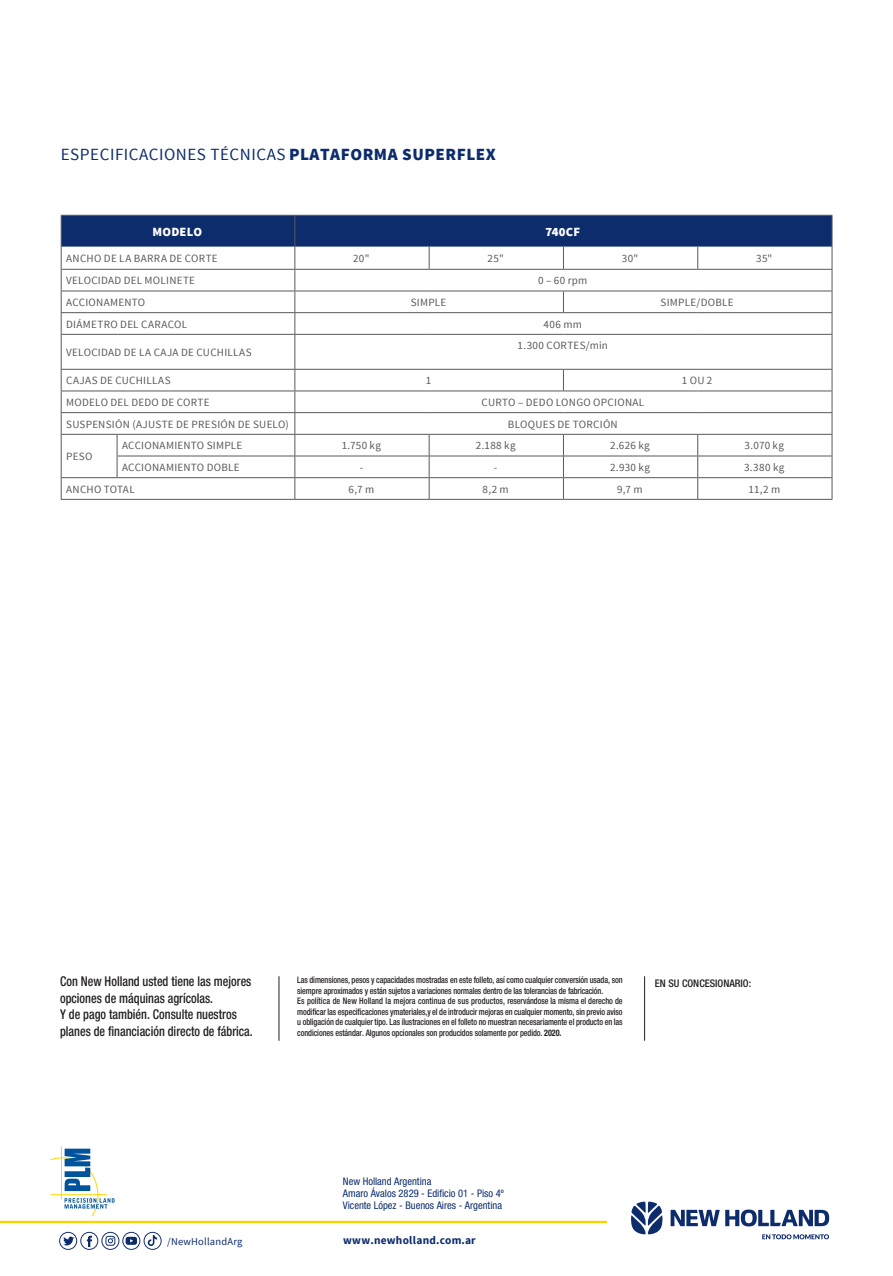
<style>
.page{position:relative;width:893px;height:1276px;background:#fff}
.page>*{position:absolute;margin:0;border:0;box-sizing:border-box;transform-origin:0 0}
.t1{font:17.1px "Source Sans Pro";letter-spacing:.03em;color:#0d2c6c}
.t2{font:500 condensed 13.5px/16.5px "Helvetica Neue LT Pro";color:#231f20;scale:.9 1}
.t3{font:900 12.6px "Source Sans Pro";letter-spacing:.015em;color:#fff}
.t4{font:700 11.4px "Source Sans Pro";letter-spacing:.025em;color:#0d2c6c}
.t5{font:11.1px "Source Sans Pro";letter-spacing:.025em;color:#58595b}
.t6{font:condensed 10.5px/12px "Helvetica Neue LT Pro";color:#0d2c6c}
.t7{font:500 condensed 10.5px "Helvetica Neue LT Pro";color:#231f20}
.t8{font:10.5px "Source Sans Pro";letter-spacing:.02em;color:#0d2c6c}
.t9{font:500 condensed 9px/10.5px "Helvetica Neue LT Pro";letter-spacing:-.01em;color:#231f20;scale:.9 1}
.s1{font-weight:900}
.s2{font-weight:700}
</style>
<div class="page">
<hr style="left:644px;top:976px;width:1px;height:64px;background:#231f20">
<hr style="left:279px;top:976px;width:1px;height:64px;background:#231f20">
<hr style="left:61px;top:334px;width:56px;height:1px;background:#58595b">
<hr style="left:117px;top:334px;width:178px;height:1px;background:#58595b">
<hr style="left:295px;top:334px;width:134px;height:1px;background:#58595b">
<hr style="left:294px;top:335px;width:1px;height:34px;background:#58595b">
<hr style="left:429px;top:334px;width:134px;height:1px;background:#58595b">
<hr style="left:563px;top:334px;width:135px;height:1px;background:#58595b">
<hr style="left:698px;top:334px;width:134px;height:1px;background:#58595b">
<hr style="left:61px;top:369px;width:56px;height:1px;background:#58595b">
<hr style="left:117px;top:369px;width:178px;height:1px;background:#58595b">
<hr style="left:295px;top:369px;width:134px;height:1px;background:#58595b">
<hr style="left:429px;top:369px;width:134px;height:1px;background:#58595b">
<hr style="left:563px;top:369px;width:135px;height:1px;background:#58595b">
<svg style="left:563px;top:370px;width:1px;height:20px"></svg>
<hr style="left:698px;top:369px;width:134px;height:1px;background:#58595b">
<hr style="left:61px;top:390px;width:56px;height:1px;background:#58595b">
<hr style="left:117px;top:390px;width:178px;height:1px;background:#58595b">
<hr style="left:295px;top:390px;width:134px;height:1px;background:#58595b">
<hr style="left:429px;top:390px;width:134px;height:1px;background:#58595b">
<hr style="left:563px;top:390px;width:135px;height:1px;background:#58595b">
<hr style="left:698px;top:390px;width:134px;height:1px;background:#58595b">
<hr style="left:61px;top:412px;width:56px;height:1px;background:#58595b">
<hr style="left:117px;top:412px;width:178px;height:1px;background:#58595b">
<hr style="left:295px;top:412px;width:134px;height:1px;background:#58595b">
<hr style="left:429px;top:412px;width:134px;height:1px;background:#58595b">
<hr style="left:563px;top:412px;width:135px;height:1px;background:#58595b">
<hr style="left:698px;top:412px;width:134px;height:1px;background:#58595b">
<hr style="left:61px;top:434px;width:56px;height:1px;background:#58595b">
<hr style="left:117px;top:434px;width:178px;height:1px;background:#58595b">
<hr style="left:295px;top:434px;width:134px;height:1px;background:#58595b">
<hr style="left:429px;top:434px;width:134px;height:1px;background:#58595b">
<hr style="left:563px;top:434px;width:135px;height:1px;background:#58595b">
<hr style="left:698px;top:434px;width:134px;height:1px;background:#58595b">
<hr style="left:117px;top:455px;width:178px;height:1px;background:#58595b">
<svg style="left:117px;top:435px;width:1px;height:42px"></svg>
<hr style="left:295px;top:455px;width:134px;height:1px;background:#58595b">
<hr style="left:429px;top:455px;width:134px;height:1px;background:#58595b">
<hr style="left:563px;top:455px;width:135px;height:1px;background:#58595b">
<hr style="left:698px;top:455px;width:134px;height:1px;background:#58595b">
<hr style="left:61px;top:477px;width:56px;height:1px;background:#58595b">
<hr style="left:117px;top:477px;width:178px;height:1px;background:#58595b">
<hr style="left:295px;top:477px;width:134px;height:1px;background:#58595b">
<svg style="left:294px;top:370px;width:1px;height:129px"></svg>
<hr style="left:429px;top:477px;width:134px;height:1px;background:#58595b">
<svg style="left:429px;top:435px;width:1px;height:64px"></svg>
<hr style="left:563px;top:477px;width:135px;height:1px;background:#58595b">
<svg style="left:563px;top:435px;width:1px;height:64px"></svg>
<hr style="left:698px;top:477px;width:134px;height:1px;background:#58595b">
<svg style="left:697px;top:435px;width:1px;height:64px"></svg>
<hr style="left:61px;top:499px;width:56px;height:1px;background:#58595b">
<hr style="left:117px;top:499px;width:178px;height:1px;background:#58595b">
<hr style="left:295px;top:499px;width:134px;height:1px;background:#58595b">
<hr style="left:429px;top:499px;width:134px;height:1px;background:#58595b">
<hr style="left:563px;top:499px;width:135px;height:1px;background:#58595b">
<hr style="left:698px;top:499px;width:134px;height:1px;background:#58595b">
<svg style="left:61px;top:215px;width:772px;height:119px"></svg>
<hr style="left:61px;top:335px;width:1px;height:34px;background:#58595b">
<hr style="left:832px;top:335px;width:1px;height:34px;background:#58595b">
<svg style="left:61px;top:370px;width:1px;height:129px"></svg>
<svg style="left:832px;top:370px;width:1px;height:129px"></svg>
<hr style="left:0;top:1220px;width:607px;height:3px;background:#ffd200">
<svg style="left:59px;top:1231px;width:103px;height:18px"></svg>
<svg style="left:671px;top:1209px;width:158px;height:17px"></svg>
<svg style="left:631px;top:1201px;width:32px;height:33px"></svg>
<svg style="left:762px;top:1234px;width:67px;height:5px"></svg>
<svg style="left:50px;top:1146px;width:65px;height:71px"></svg>
<h1 class="t1" style="left:61px;top:144px;width:437px">ESPECIFICACIONES TÉCNICAS <span class="s1">PLATAFORMA SUPERFLEX</span></h1>
<h3 class="t3" style="left:153px;top:223px;width:51px">MODELO</h3>
<h3 class="t3" style="left:545px;top:223px;width:36px">740CF</h3>
<p class="t5" style="left:66px;top:251px;width:153px">ANCHO DE LA BARRA DE CORTE</p>
<p class="t5" style="left:353px;top:251px;width:18px">20"</p>
<p class="t5" style="left:488px;top:251px;width:18px">25"</p>
<p class="t5" style="left:622px;top:251px;width:18px">30"</p>
<p class="t5" style="left:756px;top:251px;width:18px">35"</p>
<p class="t5" style="left:66px;top:274px;width:130px">VELOCIDAD DEL MOLINETE</p>
<p class="t5" style="left:538px;top:274px;width:51px">0 – 60 rpm</p>
<p class="t5" style="left:66px;top:295px;width:80px">ACCIONAMENTO</p>
<p class="t5" style="left:411px;top:295px;width:37px">SIMPLE</p>
<p class="t5" style="left:660px;top:295px;width:75px">SIMPLE/DOBLE</p>
<p class="t5" style="left:66px;top:317px;width:122px">DIÁMETRO DEL CARACOL</p>
<p class="t5" style="left:544px;top:317px;width:40px">406 mm</p>
<p class="t5" style="left:66px;top:345px;width:187px">VELOCIDAD DE LA CAJA DE CUCHILLAS</p>
<p class="t5" style="left:518px;top:339px;width:92px">1.300 CORTES/min</p>
<p class="t5" style="left:66px;top:374px;width:106px">CAJAS DE CUCHILLAS</p>
<p class="t5" style="left:426px;top:374px;width:7px">1</p>
<p class="t5" style="left:682px;top:374px;width:32px">1 OU 2</p>
<p class="t5" style="left:66px;top:395px;width:145px">MODELO DEL DEDO DE CORTE</p>
<p class="t5" style="left:482px;top:395px;width:164px">CURTO – DEDO LONGO OPCIONAL</p>
<p class="t5" style="left:66px;top:417px;width:224px">SUSPENSIÓN (AJUSTE DE PRESIÓN DE SUELO)</p>
<p class="t5" style="left:508px;top:417px;width:111px">BLOQUES DE TORCIÓN</p>
<p class="t5" style="left:66px;top:449px;width:28px">PESO</p>
<p class="t5" style="left:122px;top:439px;width:122px">ACCIONAMIENTO SIMPLE</p>
<p class="t5" style="left:342px;top:439px;width:41px">1.750 kg</p>
<p class="t5" style="left:476px;top:439px;width:41px">2.188 kg</p>
<p class="t5" style="left:610px;top:439px;width:41px">2.626 kg</p>
<p class="t5" style="left:744px;top:439px;width:41px">3.070 kg</p>
<p class="t5" style="left:122px;top:460px;width:119px">ACCIONAMIENTO DOBLE</p>
<p class="t5" style="left:360px;top:460px;width:5px">-</p>
<p class="t5" style="left:494px;top:460px;width:5px">-</p>
<p class="t5" style="left:610px;top:460px;width:41px">2.930 kg</p>
<p class="t5" style="left:744px;top:460px;width:42px">3.380 kg</p>
<p class="t5" style="left:66px;top:482px;width:70px">ANCHO TOTAL</p>
<p class="t5" style="left:349px;top:482px;width:27px">6,7 m</p>
<p class="t5" style="left:482px;top:482px;width:28px">8,2 m</p>
<p class="t5" style="left:617px;top:482px;width:27px">9,7 m</p>
<p class="t5" style="left:748px;top:482px;width:33px">11,2 m</p>
<p class="t9" style="left:297px;top:974px;width:363px">Las dimensiones, pesos y capacidades mostradas en este folleto, así como cualquier conversión usada, son siempre aproximados y están sujetos a variaciones normales dentro de las tolerancias de fabricación.<br>Es política de New Holland la mejora continua de sus productos, reservándose la misma el derecho de modificar las especificaciones ymateriales,y el de introducir mejoras en cualquier momento, sin previo aviso u obligación de cualquier tipo. Las ilustraciones en el folleto no muestran necesariamente el producto en las condiciones estándar. Algunos opcionales son producidos solamente por pedido. <span class="s2">2020.</span></p>
<h2 class="t2" style="left:60px;top:973px;width:214px">Con New Holland usted tiene las mejores</h2>
<p class="t7" style="left:655px;top:977px;width:98px">EN SU CONCESIONARIO:</p>
<h2 class="t2" style="left:60px;top:989px;width:216px">opciones de máquinas agrícolas.<br>Y de pago también. Consulte nuestros planes de financiación directo de fábrica.</h2>
<p class="t8" style="left:167px;top:1235px;width:77px">/NewHollandArg</p>
<p class="t6" style="left:343px;top:1175px;width:162px">New Holland Argentina<br>Amaro Ávalos 2829 - Edificio 01 - Piso 4º<br>Vicente López - Buenos Aires - Argentina</p>
<p class="t4" style="left:343px;top:1233px;width:134px">www.newholland.com.ar</p>
</div>
